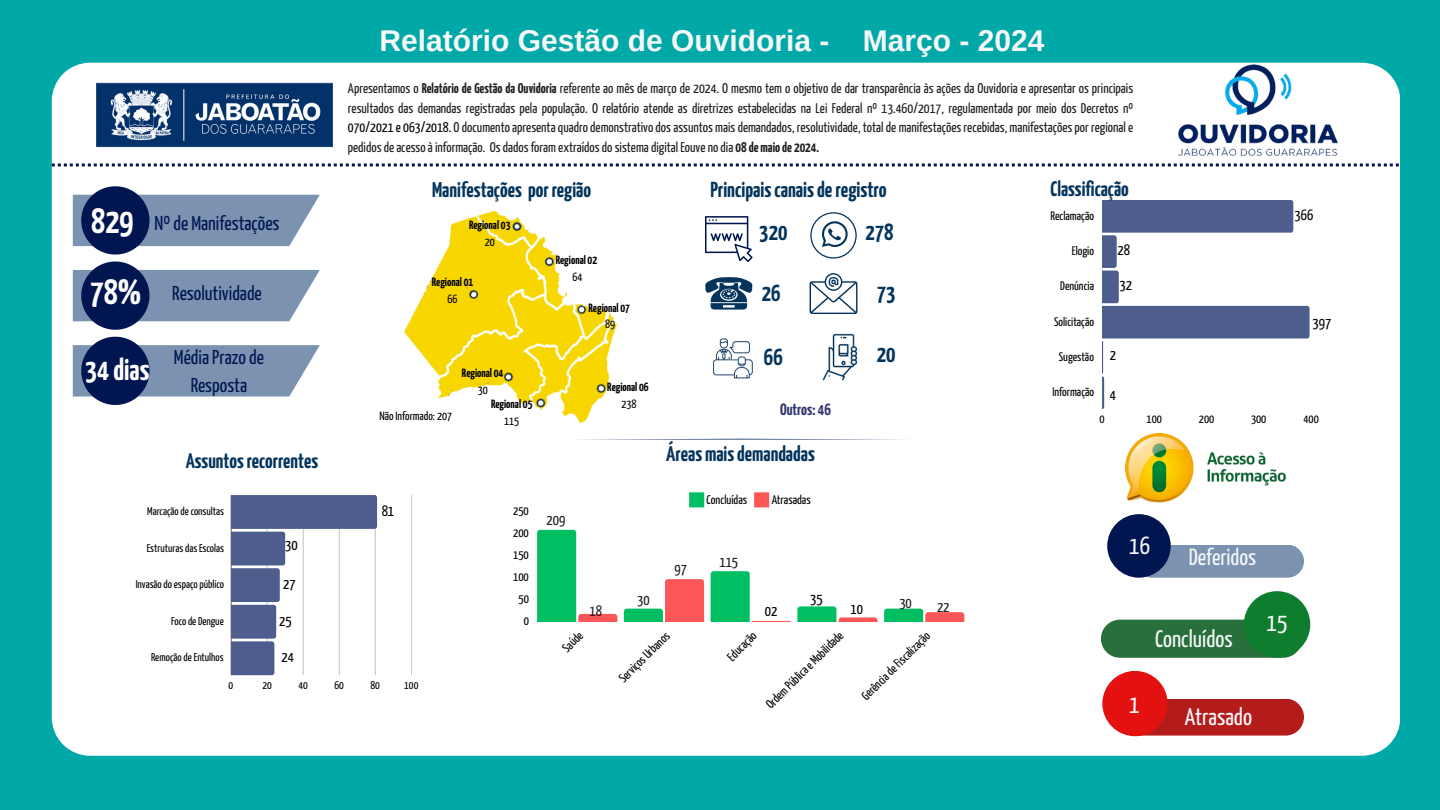
<style>
.page{position:relative;width:1440px;height:810px;background:#00a8a8}
.page>*{position:absolute;margin:0;border:0;box-sizing:border-box;transform-origin:0 0}
.t1{font:700 35px "Yanone Kaffeesatz";color:#fff}
.t2{font:700 30px "Arimo";color:#f5f7f9}
.t3{font:700 30px "Yanone Kaffeesatz";color:#fff}
.t4{font:25.2px "Yanone Kaffeesatz";color:#f5f7f9}
.t5{font:24.9px "Yanone Kaffeesatz";color:#f5f7f9}
.t6{font:24.8px "Yanone Kaffeesatz";color:#f5f7f9}
.t7{font:24.1px "Yanone Kaffeesatz";color:#f5f7f9}
.t8{font:23.9px "Yanone Kaffeesatz";color:#f5f7f9}
.t9{font:700 23.3px "Yanone Kaffeesatz";color:#04345c}
.t10{font:23.3px "Yanone Kaffeesatz";color:#f5f7f9}
.t11{font:700 21.7px "Yanone Kaffeesatz";color:#04345c}
.t12{font:700 21.3px "Yanone Kaffeesatz";color:#04345c}
.t13{font:700 21.2px "Yanone Kaffeesatz";color:#04345c}
.t14{font:700 21px "Yanone Kaffeesatz";color:#04345c}
.t15{font:20px/27.8px "Yanone Kaffeesatz";color:#011650;text-align:center}
.t16{font:700 16.3px "Yanone Kaffeesatz";color:#31356e}
.t17{font:15px "Yanone Kaffeesatz";color:#000}
.t18{font:15px "Yanone Kaffeesatz";color:#1f1f20}
.t19{font:14px/19.5px "Yanone Kaffeesatz";color:#1f1f20;text-align:justify}
.t20{font:12.6px "Yanone Kaffeesatz";color:#000}
.t21{font:12.3px "Yanone Kaffeesatz";color:#000}
.t22{font:700 12px "Yanone Kaffeesatz";color:#000}
.t23{font:12px "Yanone Kaffeesatz";color:#000}
.t24{font:11.3px "Yanone Kaffeesatz";color:#000}
.s1{font-weight:700}
.s2{color:#000}
</style>
<div class="page">
<div style="left:52px;top:63px;width:1348px;height:693px;background:#fff"></div>
<img style="left:1172px;top:62px;width:171px;height:101px">
<img style="left:81px;top:74px;width:267px;height:82px">
<svg style="left:52px;top:163px;width:1347px;height:3px;background:#939cb4"></svg>
<svg style="left:73px;top:186px;width:247px;height:69px;background:#8495b1"></svg>
<svg style="left:73px;top:262px;width:247px;height:68px;background:#8293b0"></svg>
<svg style="left:73px;top:337px;width:247px;height:68px;background:#8293b0"></svg>
<img style="left:1126px;top:434px;width:160px;height:69px">
<div style="left:1135px;top:545px;width:169px;height:33px;background:#7b93b1;border-radius:16px"></div>
<div style="left:1107px;top:514px;width:64px;height:64px;background:#011650;border-radius:50%"></div>
<div style="left:1101px;top:620px;width:201px;height:38px;background:#286f3c;border-radius:19px"></div>
<div style="left:1244px;top:591px;width:66px;height:67px;background:#0f7d2e;border-radius:50%"></div>
<div style="left:1115px;top:699px;width:189px;height:37px;background:#b41c1c;border-radius:18px"></div>
<div style="left:1102px;top:671px;width:66px;height:65px;background:#e41111;border-radius:50%"></div>
<img style="left:403px;top:209px;width:218px;height:218px">
<svg style="left:810px;top:273px;width:47px;height:41px;background:#c6d1da"></svg>
<svg style="left:704px;top:277px;width:50px;height:32px;background:#64819a"></svg>
<svg style="left:810px;top:212px;width:47px;height:47px;background:#d2dae1"></svg>
<svg style="left:1102px;top:200px;width:208px;height:209px;background:#c4cad9"></svg>
<hr style="left:411px;top:495px;width:1px;height:180px;background:#000">
<svg style="left:231px;top:495px;width:146px;height:180px;background:#afb6cb"></svg>
<img style="left:819px;top:328px;width:39px;height:52px">
<svg style="left:705px;top:216px;width:48px;height:46px;background:#c6cad7"></svg>
<img style="left:710px;top:333px;width:45px;height:45px">
<svg style="left:569px;top:439px;width:343px;height:1px"></svg>
<img style="left:513px;top:488px;width:451px;height:222px">
<p class="t2" style="left:380px;top:24px;width:666px">Relatório Gestão de Ouvidoria - Março - 2024</p>
<p class="t19" style="left:348px;top:80px;width:787px">Apresentamos o <span class="s1">Relatório de Gestão da Ouvidoria</span> referente ao mês de março de 2024. O mesmo tem o objetivo de dar transparência às ações da Ouvidoria e apresentar os principais resultados das demandas registradas pela população. O relatório atende as diretrizes estabelecidas na Lei Federal nº 13.460/2017, regulamentada por meio dos Decretos nº <span class="s2">070/2021 e 063/2018.</span> O documento apresenta quadro demonstrativo dos assuntos mais demandados, resolutividade, total de manifestações recebidas, manifestações por regional e pedidos de acesso à informação. Os dados foram extraídos do sistema digital Eouve no dia <span class="s1">08 de maiode 2024.</span></p>
<p class="t1" style="left:91px;top:207px;width:44px">829</p>
<p class="t15" style="left:155px;top:211px;width:126px">Nº de Manifestações</p>
<p class="t1" style="left:90px;top:279px;width:53px">78%</p>
<p class="t15" style="left:172px;top:281px;width:91px">Resolutividade</p>
<p class="t3" style="left:85px;top:358px;width:66px">34 dias</p>
<p class="t15" style="left:174px;top:345px;width:92px">Média Prazo de<br>Resposta</p>
<h3 class="t14" style="left:186px;top:452px;width:134px">Assuntosrecorrentes</h3>
<p class="t12" style="left:432px;top:182px;width:161px">Manifestações por região</p>
<p class="t22" style="left:469px;top:221px;width:43px">Regional 03</p>
<p class="t23" style="left:485px;top:237px;width:12px">20</p>
<h3 class="t22" style="left:432px;top:278px;width:43px">Regional 01</h3>
<p class="t23" style="left:448px;top:294px;width:12px">66</p>
<h3 class="t22" style="left:462px;top:369px;width:43px">Regional 04</h3>
<p class="t23" style="left:478px;top:385px;width:12px">30</p>
<p class="t22" style="left:556px;top:255px;width:43px">Regional 02</p>
<p class="t23" style="left:572px;top:272px;width:12px">64</p>
<p class="t22" style="left:589px;top:303px;width:43px">Regional 07</p>
<p class="t23" style="left:605px;top:319px;width:12px">89</p>
<p class="t22" style="left:607px;top:382px;width:43px">Regional 06</p>
<p class="t23" style="left:380px;top:411px;width:74px">Não Informado: 207</p>
<h3 class="t22" style="left:491px;top:399px;width:43px">Regional 05</h3>
<h6 class="t23" style="left:621px;top:399px;width:17px">238</h6>
<p class="t23" style="left:504px;top:416px;width:17px">115</p>
<p class="t11" style="left:710px;top:181px;width:178px">Principaiscanaisderegistro</p>
<p class="t9" style="left:759px;top:223px;width:30px">320</p>
<p class="t9" style="left:866px;top:223px;width:30px">278</p>
<p class="t9" style="left:762px;top:284px;width:20px">26</p>
<p class="t9" style="left:877px;top:284px;width:20px">73</p>
<p class="t9" style="left:764px;top:348px;width:20px">66</p>
<h3 class="t16" style="left:780px;top:403px;width:52px">Outros: 46</h3>
<p class="t13" style="left:666px;top:445px;width:150px">Áreas maisdemandadas</p>
<p class="t9" style="left:877px;top:344px;width:20px">20</p>
<p class="t24" style="left:147px;top:507px;width:78px">Marcação de consultas</p>
<p class="t24" style="left:147px;top:543px;width:79px">Estruturas das Escolas</p>
<p class="t24" style="left:136px;top:580px;width:90px">Invasão do espaço público</p>
<p class="t24" style="left:171px;top:616px;width:54px">Foco de Dengue</p>
<p class="t24" style="left:151px;top:653px;width:74px">Remoção de Entulhos</p>
<p class="t17" style="left:285px;top:539px;width:14px">30</p>
<p class="t17" style="left:283px;top:578px;width:14px">27</p>
<p class="t17" style="left:279px;top:615px;width:14px">25</p>
<p class="t17" style="left:282px;top:650px;width:14px">24</p>
<p class="t17" style="left:382px;top:505px;width:14px">81</p>
<p class="t24" style="left:229px;top:681px;width:6px">0</p>
<p class="t24" style="left:262px;top:681px;width:11px">20</p>
<p class="t24" style="left:299px;top:681px;width:11px">40</p>
<p class="t24" style="left:335px;top:681px;width:11px">60</p>
<p class="t24" style="left:371px;top:681px;width:11px">80</p>
<p class="t24" style="left:404px;top:681px;width:16px">100</p>
<p class="t20" style="left:513px;top:506px;width:17px">250</p>
<p class="t20" style="left:513px;top:528px;width:17px">200</p>
<p class="t20" style="left:513px;top:550px;width:17px">150</p>
<p class="t20" style="left:513px;top:572px;width:17px">100</p>
<p class="t20" style="left:519px;top:594px;width:12px">50</p>
<p class="t20" style="left:524px;top:616px;width:7px">0</p>
<p class="t18" style="left:547px;top:514px;width:20px">209</p>
<p class="t18" style="left:589px;top:605px;width:14px">18</p>
<p class="t18" style="left:637px;top:594px;width:14px">30</p>
<p class="t20" style="left:707px;top:495px;width:42px">Concluídas</p>
<p class="t20" style="left:772px;top:495px;width:40px">Atrasadas</p>
<p class="t18" style="left:675px;top:563px;width:14px">97</p>
<p class="t18" style="left:719px;top:556px;width:20px">115</p>
<p class="t17" style="left:765px;top:605px;width:14px">02</p>
<p class="t17" style="left:810px;top:593px;width:14px">35</p>
<p class="t17" style="left:850px;top:603px;width:14px">10</p>
<h3 class="t18" style="left:899px;top:597px;width:14px">30</h3>
<p class="t18" style="left:937px;top:601px;width:14px">22</p>
<p class="t20" style="left:561px;top:646px;width:25px;rotate:-45deg">Saúde</p>
<p class="t20" style="left:618px;top:677px;width:67px;rotate:-45deg">Serviços Urbanos</p>
<p class="t20" style="left:726px;top:655px;width:37px;rotate:-45deg">Educação</p>
<p class="t20" style="left:765px;top:703px;width:105px;rotate:-45deg">Ordem Pública e Mobil dade</p>
<p class="t20" style="left:860px;top:694px;width:92px;rotate:-45deg">Gerência de Fiscalização</p>
<p class="t14" style="left:1051px;top:181px;width:80px">Classificação</p>
<p class="t21" style="left:1051px;top:211px;width:45px">Reclamação</p>
<p class="t21" style="left:1072px;top:246px;width:24px">Elogio</p>
<p class="t21" style="left:1060px;top:281px;width:35px">Denúncia</p>
<p class="t21" style="left:1054px;top:316px;width:41px">Solicitação</p>
<p class="t21" style="left:1059px;top:352px;width:37px">Sugestão</p>
<p class="t21" style="left:1053px;top:387px;width:43px">Informação</p>
<p class="t17" style="left:1117px;top:244px;width:14px">28</p>
<p class="t17" style="left:1120px;top:279px;width:14px">32</p>
<p class="t17" style="left:1110px;top:349px;width:8px">2</p>
<p class="t17" style="left:1110px;top:389px;width:8px">4</p>
<p class="t17" style="left:1295px;top:209px;width:20px">366</p>
<p class="t17" style="left:1313px;top:317px;width:20px">397</p>
<p class="t21" style="left:1099px;top:414px;width:7px">0</p>
<p class="t21" style="left:1147px;top:414px;width:17px">100</p>
<p class="t21" style="left:1199px;top:414px;width:17px">200</p>
<p class="t21" style="left:1251px;top:414px;width:17px">300</p>
<p class="t21" style="left:1303px;top:414px;width:17px">400</p>
<p class="t6" style="left:1129px;top:536px;width:22px">16</p>
<p class="t10" style="left:1189px;top:548px;width:69px">Deferidos</p>
<h1 class="t8" style="left:1155px;top:630px;width:79px">Concluídos</h1>
<h5 class="t5" style="left:1267px;top:612px;width:22px">15</h5>
<h1 class="t4" style="left:1129px;top:694px;width:12px">1</h1>
<h5 class="t7" style="left:1185px;top:708px;width:69px">Atrasado</h5>
</div>
